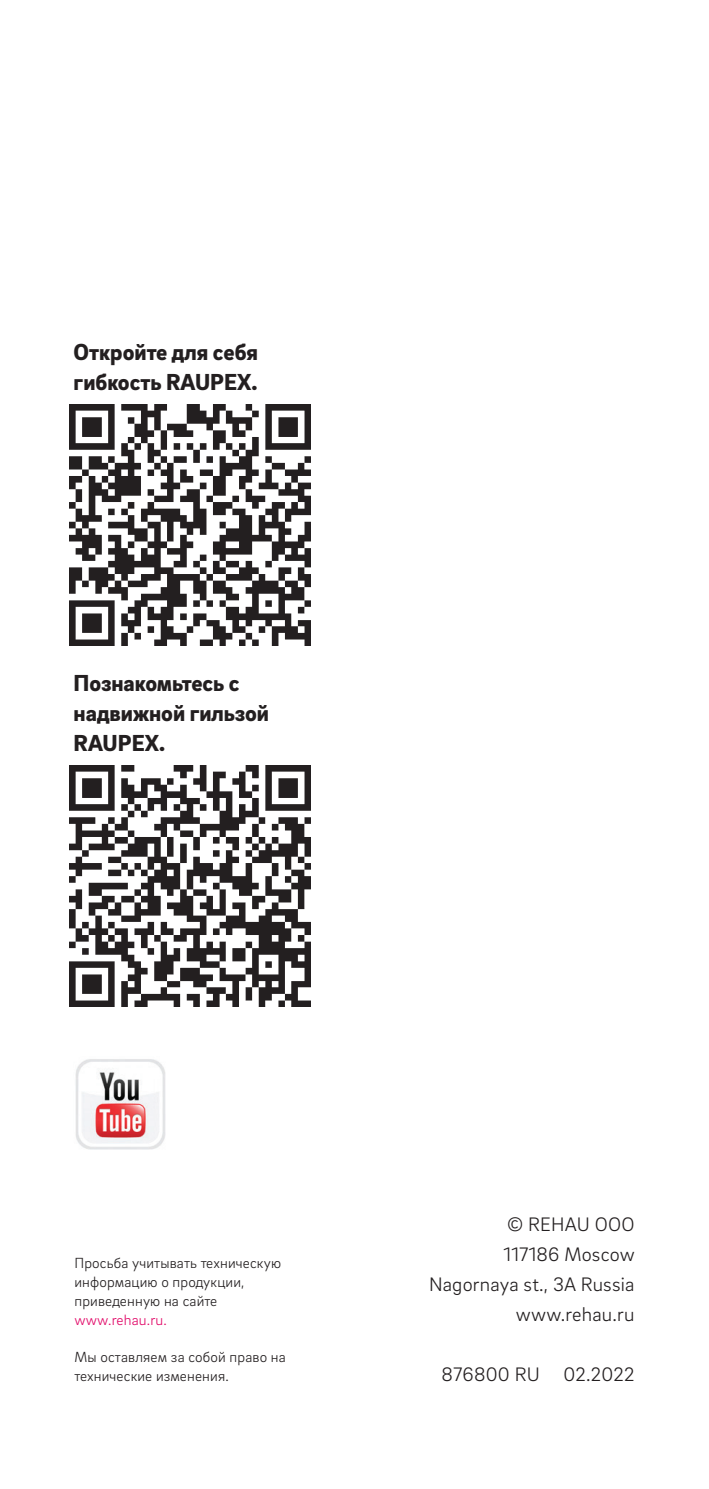
<style>
.page{position:relative;width:709px;height:1489px;background:#fff}
.page>*{position:absolute;margin:0;border:0;box-sizing:border-box;transform-origin:0 0}
._14__Body_subline{font:900 23.75px/30px "Brix Sans";color:#231f20}
._33__Contact_info{font:300 20px/30px "Brix Sans";letter-spacing:.01em;color:#231f20;text-align:right}
._34__Legal_notes_-_6{font:300 15px/18.8px "Brix Sans";letter-spacing:.01em;color:#231f20}
.s1{color:#e10968}
</style>
<div class="page">
<img style="left:69px;top:404px;width:241px;height:241px">
<img style="left:69px;top:765px;width:241px;height:241px">
<img style="left:75px;top:1059px;width:91px;height:90px">
<p class="_14__Body_subline" style="left:74px;top:336px;width:186px">Откройте для себя гибкость RAUPEX.</p>
<p class="_14__Body_subline" style="left:74px;top:666px;width:197px">Познакомьтесь с надвижной гильзой<br>RAUPEX.</p>
<p class="_34__Legal_notes_-_6" style="left:74px;top:1253px;width:208px">Просьба учитывать техническую информацию о продукции, приведенную на сайте <span class="s1">www.rehau.ru.</span></p>
<p class="_34__Legal_notes_-_6" style="left:74px;top:1346px;width:213px">Мы оставляем за собой право на технические изменения.</p>
<p class="_33__Contact_info" style="left:507px;top:1208px;width:129px">© REHAU OOO</p>
<p class="_33__Contact_info" style="left:429px;top:1238px;width:207px">117186 Moscow<br>Nagornaya st., 3A Russia</p>
<p class="_33__Contact_info" style="left:516px;top:1298px;width:120px">www.rehau.ru</p>
<p class="_33__Contact_info" style="left:441px;top:1358px;width:195px">876800 RU 02.2022</p>
</div>
